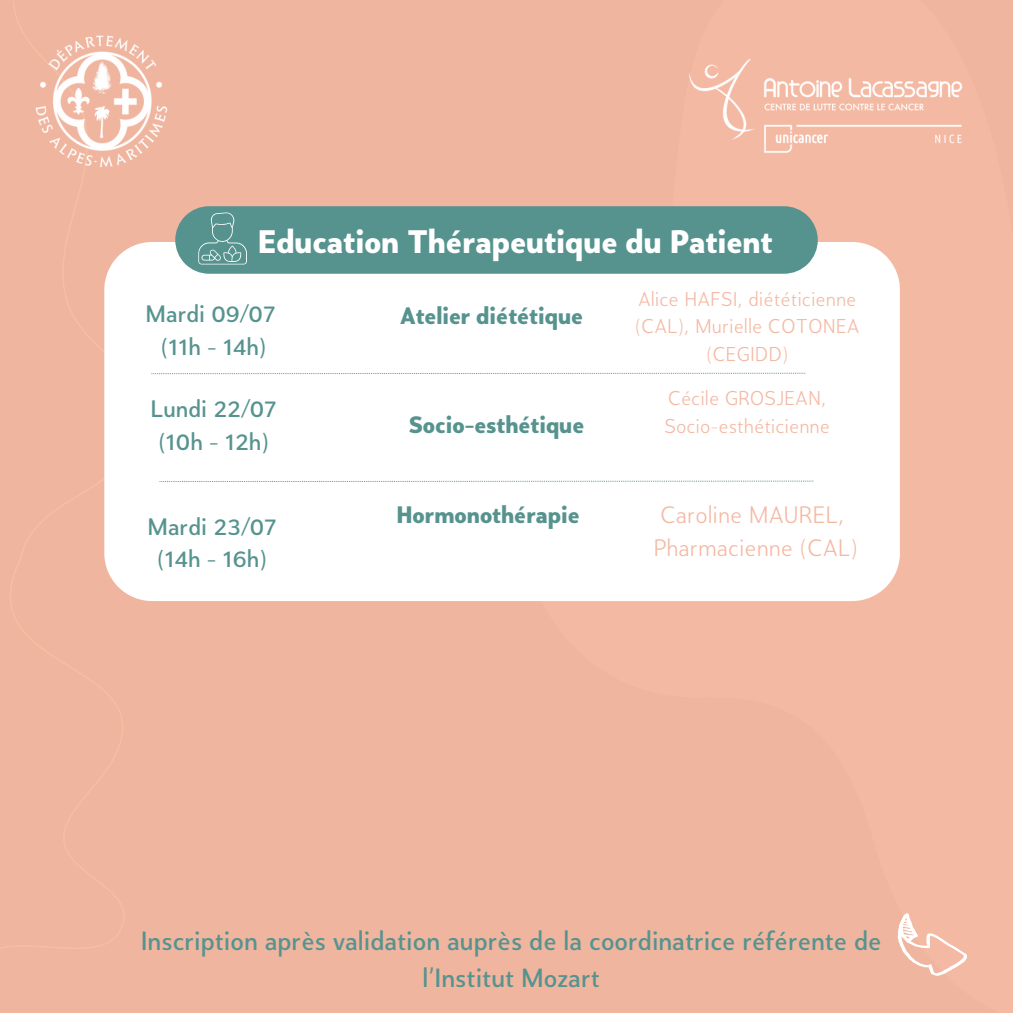
<style>
.page{position:relative;width:1013px;height:1013px;background:#fff}
.page>*{position:absolute;margin:0;border:0;box-sizing:border-box;transform-origin:0 0}
.t1{font:700 32.5px "Proda Sans";color:#fff}
.t2{font:26.25px/36.5px "Proda Sans";color:#56938f;text-align:center}
.t3{font:23.75px/32.8px "Proda Sans";color:#56938f;text-align:center}
.t4{font:700 23.75px "Proda Sans";color:#56938f}
.t5{font:300 23.75px/32.8px "Proda Sans";color:#f4b9a3}
.t6{font:300 20px/27.2px "Proda Sans";color:#f4b9a3}
</style>
<div class="page">
<div style="left:0;top:0;width:1012px;height:1012px;background:#efb59f"></div>
<img style="left:689px;top:59px;width:274px;height:94px">
<img style="left:21px;top:29px;width:147px;height:151px">
<div style="left:104px;top:242px;width:795px;height:359px;background:#fff"></div>
<div style="left:175px;top:206px;width:642px;height:68px;background:#56938f"></div>
<svg style="left:151px;top:373px;width:654px;height:1px"></svg>
<svg style="left:198px;top:212px;width:49px;height:52px;background:#689e9b"></svg>
<svg style="left:897px;top:913px;width:70px;height:62px"></svg>
<svg style="left:159px;top:480px;width:654px;height:2px"></svg>
<h1 class="t1" style="left:258px;top:220px;width:516px">Education Thérapeutique du Patient</h1>
<p class="t3" style="left:145px;top:297px;width:131px">Mardi 09/07 (11h - 14h)</p>
<p class="t4" style="left:400px;top:299px;width:184px">Atelier diététique</p>
<p class="t3" style="left:151px;top:392px;width:127px">Lundi 22/07 (10h - 12h)</p>
<p class="t4" style="left:409px;top:408px;width:177px">Socio-esthétique</p>
<p class="t6" style="left:635px;top:285px;width:226px;text-align:center">Alice HAFSI, diététicienne (CAL), Murielle COTONEA (CEGIDD)</p>
<p class="t6" style="left:664px;top:384px;width:167px">Cécile GROSJEAN,<br>Socio-esthéticienne</p>
<p class="t3" style="left:147px;top:509px;width:131px">Mardi 23/07 (14h - 16h)</p>
<p class="t4" style="left:396px;top:498px;width:185px">Hormonothérapie</p>
<p class="t5" style="left:653px;top:498px;width:206px">Caroline MAUREL,<br>Pharmacienne (CAL)</p>
<h2 class="t2" style="left:141px;top:922px;width:742px">Inscription après validation auprès de la coordinatrice référente de l’Institut Mozart</h2>
</div>
